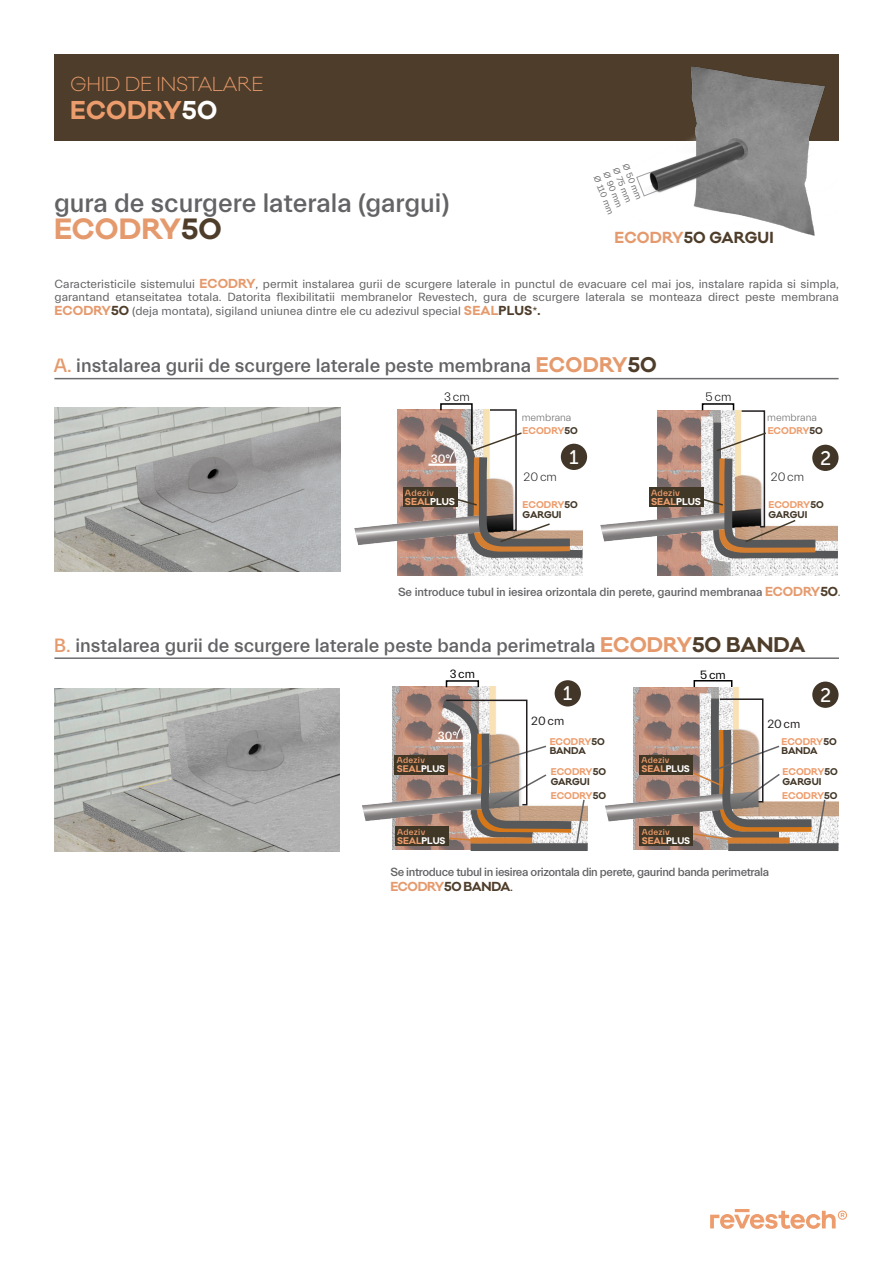
<style>
.page{position:relative;width:893px;height:1263px;background:#fff}
.page>*{position:absolute;margin:0;border:0;box-sizing:border-box;transform-origin:0 0}
.t1{font:500 27px "Everett";color:#636366}
.t2{font:700 27px "Galano Classic";color:#e59a6d}
.t3{font:700 23.7px "Galano Classic";letter-spacing:.005em;color:#ed9d6d}
.t4{font:19.65px "Museo Sans 500";color:#fff}
.t5{font:500 19.5px "Everett";color:#636366}
.t6{font:300 18.6px "Galano Classic";letter-spacing:-.02em;color:#ed9d6d}
.t7{font:700 14.7px "Galano Classic";letter-spacing:.005em;color:#4e3d2a}
.t8{font:300 12.3px "Everett";color:#231f20}
.t9{font:300 12.3px "Everett";color:#000}
.t10{font:500 12.3px "Everett";color:#fff}
.t11{font:12.15px "Everett";color:#231f20}
.t12{font:12.15px "Everett";color:#000}
.t13{font:500 12.15px "Everett";color:#fff}
.t14{font:12px/13.5px "Everett";color:#636366;text-align:justify}
.t15{font:500 12px "Everett";letter-spacing:-.01em;color:#636366}
.t16{font:500 12px "Everett";letter-spacing:-.03em;color:#636366}
.t17{font:700 12px "Galano Classic";letter-spacing:-.03em;color:#4e3d2a}
.t18{font:300 10.5px "Everett";color:#636366}
.t19{font:700 9.15px "Galano Classic";letter-spacing:-.01em;color:#ed9d6d}
.t20{font:500 9.15px "Everett";letter-spacing:.03em;color:#ed9d6d}
.t21{font:700 9px/10.5px "Galano Classic";color:#413627}
.t22{font:700 9px "Galano Classic";color:#ed9d6d}
.t23{font:9px/10.5px "Everett";color:#6c6d70}
.t24{font:700 8.85px "Galano Classic";letter-spacing:-.01em;color:#ed9d6d}
.t25{font:500 8.85px "Everett";letter-spacing:.03em;color:#ed9d6d}
.s1{color:#fff}
.s2{color:#4e3d2a}
.s3{font-family:"Galano Classic";font-weight:700;color:#e59a6d}
.s4{font-family:"Galano Classic";font-weight:700;color:#4e3d2a}
.s5{color:#e59a6d}
.s6{color:#413627}
.s7{color:#ed9d6d}
.s8{color:#6c6d70}
.s9{font-family:"Everett";font-weight:500}
</style>
<div class="page">
<hr style="left:735px;top:1209px;width:14px;height:3px;background:#ed9d6d">
<svg style="left:710px;top:1210px;width:137px;height:19px"></svg>
<img style="left:54px;top:689px;width:286px;height:163px">
<hr style="left:54px;top:378px;width:785px;height:1px;background:#6c6d70">
<hr style="left:54px;top:657px;width:785px;height:2px;background:#6c6d70">
<img style="left:634px;top:687px;width:204px;height:163px">
<img style="left:605px;top:783px;width:80px;height:44px">
<div style="left:693px;top:680px;width:39px;height:8px;border:2px solid #000"></div>
<svg style="left:685px;top:690px;width:141px;height:155px"></svg>
<div style="left:728px;top:843px;width:110px;height:8px;background:#57585a"></div>
<div style="left:728px;top:837px;width:62px;height:6px;background:#d47e32"></div>
<img style="left:55px;top:408px;width:285px;height:164px">
<img style="left:657px;top:410px;width:181px;height:165px">
<div style="left:702px;top:403px;width:32px;height:8px;border:2px solid #000"></div>
<img style="left:600px;top:507px;width:102px;height:45px">
<div style="left:649px;top:487px;width:55px;height:20px;background:#413726"></div>
<svg style="left:702px;top:409px;width:136px;height:153px"></svg>
<img style="left:397px;top:410px;width:185px;height:165px">
<hr style="left:428px;top:464px;width:38px;height:2px;background:#fff">
<img style="left:354px;top:511px;width:78px;height:45px">
<div style="left:403px;top:487px;width:55px;height:20px;background:#413726"></div>
<svg style="left:432px;top:403px;width:156px;height:159px"></svg>
<div style="left:54px;top:54px;width:785px;height:86px;background:#4e3d2a"></div>
<img style="left:630px;top:66px;width:208px;height:170px">
<svg style="left:636px;top:172px;width:22px;height:25px"></svg>
<div style="left:640px;top:827px;width:53px;height:19px;background:#413726"></div>
<div style="left:639px;top:755px;width:54px;height:19px;background:#413726"></div>
<div style="left:561px;top:444px;width:26px;height:26px;background:#413627;border-radius:50%"></div>
<div style="left:812px;top:445px;width:27px;height:26px;background:#413627;border-radius:50%"></div>
<div style="left:812px;top:681px;width:27px;height:27px;background:#413627;border-radius:50%"></div>
<img style="left:392px;top:687px;width:196px;height:156px">
<hr style="left:435px;top:740px;width:38px;height:2px;background:#fff">
<img style="left:362px;top:782px;width:109px;height:68px">
<div style="left:446px;top:680px;width:33px;height:8px;border:2px solid #000"></div>
<svg style="left:436px;top:696px;width:150px;height:149px"></svg>
<div style="left:471px;top:843px;width:117px;height:8px;background:#57585a"></div>
<div style="left:470px;top:837px;width:62px;height:6px;background:#d47e32"></div>
<div style="left:395px;top:827px;width:53px;height:19px;background:#413726"></div>
<div style="left:395px;top:755px;width:53px;height:19px;background:#413726"></div>
<div style="left:555px;top:680px;width:26px;height:26px;background:#413627;border-radius:50%"></div>
<h3 class="t6" style="left:70px;top:72px;width:195px">GHID DE INSTALARE</h3>
<h2 class="t3" style="left:70px;top:94px;width:148px">ECODRY<span class="s1">50</span></h2>
<p class="t23" style="left:630px;top:162px;width:42px;rotate:68deg">Ø 50 mm<br>Ø 75 mm<br>Ø 90 mm<br>Ø 110 mm</p>
<h1 class="t1" style="left:54px;top:188px;width:397px">gura de scurgere laterala (gargui)</h1>
<h1 class="t2" style="left:54px;top:210px;width:169px">ECODRY<span class="s2">50</span></h1>
<p class="t14" style="left:55px;top:277px;width:786px">Caracteristicile sistemului <span class="s3">ECODRY</span>, permit instalarea gurii de scurgere laterale in punctul de evacuare cel mai jos, instalare rapida si simpla, garantand etanseitatea totala. Datorita flexibilitatii membranelor Revestech, gura de scurgere laterala se monteaza direct peste membrana <span class="s3">ECODRY</span><span class="s4">50</span> (deja montata), sigiland uniunea dintre ele cu adezivul special <span class="s3">SEAL</span><span class="s4">PLUS</span><span class="s2">*</span><span class="s4">.</span></p>
<p class="t7" style="left:615px;top:228px;width:161px"><span class="s5">ECODRY</span>50 GARGUI</p>
<h3 class="t5" style="left:54px;top:355px;width:604px"><span class="s5">A.</span> instalarea gurii de scurgere laterale peste membrana <span class="s3">ECODRY</span><span class="s4">50</span></h3>
<p class="t9" style="left:444px;top:390px;width:27px">3 cm</p>
<p class="t9" style="left:706px;top:390px;width:27px">5 cm</p>
<p class="t18" style="left:522px;top:412px;width:51px">membrana</p>
<p class="t18" style="left:767px;top:412px;width:51px">membrana</p>
<p class="t10" style="left:431px;top:452px;width:21px">30°</p>
<p class="t20" style="left:405px;top:488px;width:31px">Adeziv</p>
<p class="t19" style="left:405px;top:495px;width:52px">SEAL<span class="s1">PLUS</span></p>
<p class="t22" style="left:523px;top:425px;width:57px">ECODRY<span class="s6">50</span></p>
<p class="t8" style="left:524px;top:470px;width:35px">20 cm</p>
<h3 class="t4" style="left:569px;top:446px;width:11px">1</h3>
<p class="t21" style="left:522px;top:496px;width:57px;line-height:13.8px"><span class="s7">ECODRY</span>50<br>GÁRGOLA</p>
<p class="t21" style="left:523px;top:499px;width:57px"><span class="s7">ECODRY</span>50<br>GARGUI</p>
<p class="t20" style="left:651px;top:488px;width:31px">Adeziv</p>
<p class="t19" style="left:651px;top:495px;width:52px">SEAL<span class="s1">PLUS</span></p>
<p class="t22" style="left:768px;top:425px;width:57px">ECODRY<span class="s6">50</span></p>
<p class="t8" style="left:771px;top:470px;width:35px">20 cm</p>
<h3 class="t4" style="left:820px;top:447px;width:13px">2</h3>
<p class="t21" style="left:768px;top:499px;width:57px"><span class="s7">ECODRY</span>50<br>GARGUI</p>
<p class="t15" style="left:398px;top:586px;width:444px">Se introduce tubul in iesirea orizontala din perete, gaurind membranaa <span class="s3">ECODRY</span><span class="s4">50</span><span class="s8">.</span></p>
<h3 class="t5" style="left:54px;top:635px;width:753px"><span class="s5">B.</span> instalarea gurii de scurgere laterale peste banda perimetrala <span class="s3">ECODRY</span><span class="s4">50 BANDA</span></h3>
<p class="t12" style="left:450px;top:668px;width:27px">3 cm</p>
<p class="t12" style="left:700px;top:668px;width:27px">5 cm</p>
<h3 class="t4" style="left:563px;top:683px;width:11px">1</h3>
<h3 class="t4" style="left:820px;top:684px;width:13px">2</h3>
<p class="t11" style="left:531px;top:714px;width:34px">20 cm</p>
<p class="t11" style="left:767px;top:717px;width:34px">20 cm</p>
<p class="t13" style="left:438px;top:729px;width:21px">30°</p>
<p class="t21" style="left:550px;top:737px;width:57px;line-height:9px"><span class="s7">ECODRY</span>50<br>BANDA</p>
<p class="t21" style="left:781px;top:737px;width:57px;line-height:9px"><span class="s7">ECODRY</span>50<br>BANDA</p>
<p class="t25" style="left:397px;top:756px;width:30px">Adeziv</p>
<p class="t24" style="left:397px;top:763px;width:50px">SEAL<span class="s1">PLUS</span></p>
<p class="t21" style="left:551px;top:766px;width:57px"><span class="s7">ECODRY</span>50<br>GARGUI</p>
<p class="t25" style="left:641px;top:756px;width:30px">Adeziv</p>
<p class="t24" style="left:641px;top:763px;width:50px">SEAL<span class="s1">PLUS</span></p>
<p class="t21" style="left:783px;top:766px;width:57px"><span class="s7">ECODRY</span>50<br>GARGUI</p>
<p class="t22" style="left:551px;top:789px;width:57px">ECODRY<span class="s6">50</span></p>
<p class="t22" style="left:782px;top:789px;width:57px">ECODRY<span class="s6">50</span></p>
<p class="t25" style="left:397px;top:827px;width:30px">Adeziv</p>
<p class="t24" style="left:397px;top:835px;width:50px">SEAL<span class="s1">PLUS</span></p>
<p class="t25" style="left:642px;top:827px;width:30px">Adeziv</p>
<p class="t24" style="left:642px;top:835px;width:50px">SEAL<span class="s1">PLUS</span></p>
<p class="t16" style="left:390px;top:866px;width:380px">Se introduce tubul in iesirea orizontala din perete, gaurind banda perimetrala</p>
<p class="t17" style="left:390px;top:878px;width:124px"><span class="s5">ECODRY</span>50 BANDA<span class="s9">.</span></p>
</div>
